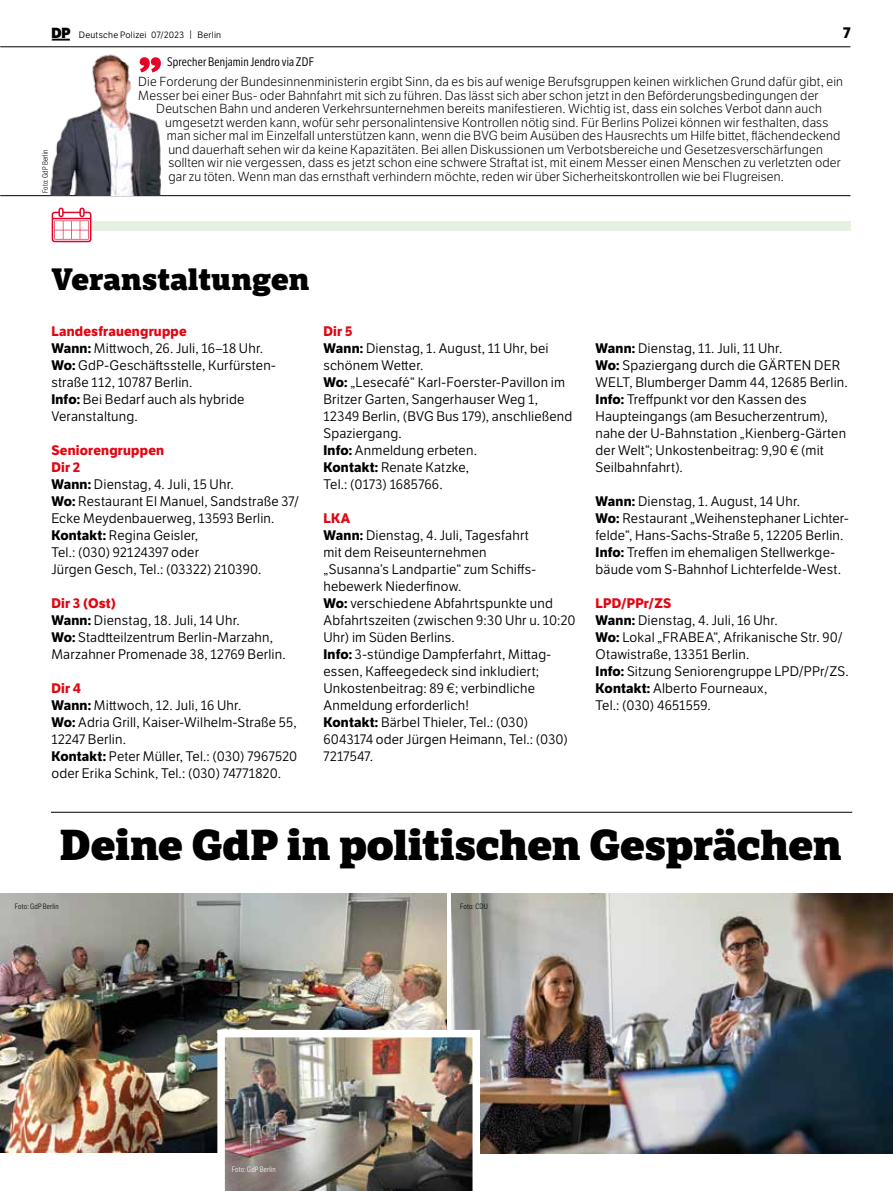
<style>
.page{position:relative;width:893px;height:1191px;background:#fff}
.page>*{position:absolute;margin:0;border:0;box-sizing:border-box;transform-origin:0 0}
.t1{font:52.5px "LFT Etica XB";color:#e40428}
.t2{font:800 42px "LFT Etica Sheriff";letter-spacing:-.01em;color:#000}
.t3{font:800 30px "LFT Etica Sheriff";letter-spacing:.005em;color:#000}
.t4{font:700 15px "LFT Etica";color:#000}
.t5{font:13.5px/17px "LFT Etica Bk";letter-spacing:.015em;color:#000}
.t6{font:700 13.5px/17px "LFT Etica";letter-spacing:.015em;color:#e30613}
.t7{font:12.75px "LFT Etica Lt";letter-spacing:.015em;color:#000}
.t8{font:12px "LFT Etica Condensed";letter-spacing:.015em;color:#000}
.t9{font:9px "LFT Etica Bk";letter-spacing:.025em;color:#000}
.t10{font:300 7.5px "LFT Etica Condensed";letter-spacing:.02em;color:#000}
.t11{font:300 7.5px "LFT Etica Condensed";letter-spacing:.02em;color:#fff}
.s1{font-family:"LFT Etica XB";font-size:14.25px}
.s2{font-size:9.3px}
.s3{font-family:"LFT Etica";font-weight:700}
</style>
<div class="page">
<hr style="left:0;top:195px;width:850px;height:1px;background:#000">
<hr style="left:0;top:47px;width:850px;height:1px;background:#000">
<svg style="left:52px;top:39px;width:18px;height:2px"></svg>
<img style="left:46px;top:54px;width:127px;height:142px">
<div style="left:52px;top:221px;width:799px;height:9px;background:#e6f1e3"></div>
<svg style="left:52px;top:207px;width:39px;height:35px"></svg>
<img style="left:452px;top:893px;width:441px;height:260px">
<img style="left:0;top:893px;width:446px;height:259px">
<hr style="left:51px;top:812px;width:801px;height:1px;background:#000">
<img style="left:214px;top:1026px;width:270px;height:165px">
<p class="t9" style="left:52px;top:29px;width:171px"><span class="s1">DP</span> Deutsche Polizei 07/2023 <span class="s2">|</span> Berlin</p>
<p class="t4" style="left:843px;top:23px;width:9px">7</p>
<h1 class="t1" style="left:138px;top:13px;width:25px">„</h1>
<p class="t7" style="left:138px;top:74px;width:706px">Die Forderung der Bundesinnenministerin ergibt Sinn, da es bis auf wenige Berufsgruppen keinen wirklichen Grund dafür gibt, ein</p>
<p class="t7" style="left:138px;top:88px;width:682px">Messer bei einer Bus- oder Bahnfahrt mit sich zu führen. Das lässt sich aber schon jetzt in den Beförderungsbedingungen der</p>
<p class="t7" style="left:156px;top:101px;width:667px">Deutschen Bahn und anderen Verkehrsunternehmen bereits manifestieren. Wichtig ist, dass ein solches Verbot dann auch</p>
<p class="t7" style="left:165px;top:115px;width:665px">umgesetzt werden kann, wofür sehr personalintensive Kontrollen nötig sind. Für Berlins Polizei können wir festhalten, dass</p>
<p class="t7" style="left:167px;top:128px;width:675px">man sicher mal im Einzelfall unterstützen kann, wenn die BVG beim Ausüben des Hausrechts um Hilfe bittet, flächendeckend</p>
<p class="t7" style="left:168px;top:142px;width:656px">und dauerhaft sehen wir da keine Kapazitäten. Bei allen Diskussionen um Verbotsbereiche und Gesetzesverschärfungen</p>
<p class="t7" style="left:168px;top:156px;width:674px">sollten wir nie vergessen, dass es jetzt schon eine schwere Straftat ist, mit einem Messer einen Menschen zu verletzten oder</p>
<p class="t7" style="left:168px;top:169px;width:617px">gar zu töten. Wenn man das ernsthaft verhindern möchte, reden wir über Sicherheitskontrollen wie bei Flugreisen.</p>
<p class="t8" style="left:167px;top:55px;width:148px">Sprecher Benjamin Jendro via ZDF</p>
<p class="t10" style="left:41px;top:193px;width:45px;rotate:-90deg">Foto: GdP Berlin</p>
<h3 class="t3" style="left:51px;top:260px;width:260px">Veranstaltungen</h3>
<p class="t6" style="left:51px;top:323px;width:137px">Landesfrauengruppe</p>
<p class="t5" style="left:51px;top:340px;width:225px"><span class="s3">Wann:</span> Mittwoch, 26. Juli, 16–18 Uhr.<br><span class="s3">Wo:</span> GdP-Geschäftsstelle, Kurfürsten&shy;straße 112, 10787 Berlin.<br><span class="s3">Info:</span> Bei Bedarf auch als hybride<br>Veranstaltung.</p>
<p class="t6" style="left:51px;top:442px;width:114px">Seniorengruppen<br>Dir 2</p>
<p class="t5" style="left:51px;top:476px;width:249px"><span class="s3">Wann:</span> Dienstag, 4. Juli, 15 Uhr.<br><span class="s3">Wo:</span> Restaurant El Manuel, Sandstraße 37/ Ecke Meydenbauerweg, 13593 Berlin.<br><span class="s3">Kontakt:</span> Regina Geisler,<br>Tel.: (030) 92124397 oder<br>Jürgen Gesch, Tel.: (03322) 210390.</p>
<p class="t6" style="left:51px;top:595px;width:66px">Dir 3 (Ost)</p>
<p class="t5" style="left:51px;top:612px;width:236px"><span class="s3">Wann:</span> Dienstag, 18. Juli, 14 Uhr.<br><span class="s3">Wo:</span> Stadtteilzentrum Berlin-Marzahn,<br>Marzahner Promenade 38, 12769 Berlin.</p>
<p class="t6" style="left:51px;top:680px;width:31px">Dir 4</p>
<p class="t5" style="left:51px;top:697px;width:247px"><span class="s3">Wann:</span> Mittwoch, 12. Juli, 16 Uhr.<br><span class="s3">Wo:</span> Adria Grill, Kaiser-Wilhelm-Straße 55, 12247 Berlin.<br><span class="s3">Kontakt:</span> Peter Müller, Tel.: (030) 7967520 oder Erika Schink, Tel.: (030) 74771820.</p>
<p class="t6" style="left:323px;top:323px;width:31px">Dir 5</p>
<p class="t5" style="left:323px;top:340px;width:250px"><span class="s3">Wann:</span> Dienstag, 1. August, 11 Uhr, bei schönem Wetter.<br><span class="s3">Wo:</span> „Lesecafé“ Karl-Foerster-Pavillon im<br>Britzer Garten, Sangerhauser Weg 1,<br>12349 Berlin, (BVG Bus 179), anschließend<br>Spaziergang.<br><span class="s3">Info:</span> Anmeldung erbeten.<br><span class="s3">Kontakt:</span> Renate Katzke,<br>Tel.: (0173) 1685766.</p>
<p class="t6" style="left:323px;top:510px;width:28px">LKA</p>
<p class="t5" style="left:323px;top:527px;width:254px"><span class="s3">Wann:</span> Dienstag, 4. Juli, Tagesfahrt<br>mit dem Reiseunternehmen<br>„Susanna’s Landpartie“ zum Schiffs&shy;hebewerk Niederfinow.<br><span class="s3">Wo:</span> verschiedene Abfahrtspunkte und<br>Abfahrtszeiten (zwischen 9:30 Uhr u. 10:20<br>Uhr) im Süden Berlins.<br><span class="s3">Info:</span> 3-stündige Dampferfahrt, Mittag&shy;essen, Kaffeegedeck sind inkludiert;<br>Unkostenbeitrag: 89 €; verbindliche<br>Anmeldung erforderlich!<br><span class="s3">Kontakt:</span> Bärbel Thieler, Tel.: (030)<br>6043174 oder Jürgen Heimann, Tel.: (030)<br>7217547.</p>
<p class="t5" style="left:595px;top:340px;width:254px"><span class="s3">Wann:</span> Dienstag, 11. Juli, 11 Uhr.<br><span class="s3">Wo:</span> Spaziergang durch die GÄRTEN DER WELT, Blumberger Damm 44, 12685 Berlin.<br><span class="s3">Info:</span> Treffpunkt vor den Kassen des Haupteingangs (am Besucherzentrum), nahe der U-Bahnstation „Kienberg-Gärten der Welt“; Unkostenbeitrag: 9,90 € (mit Seilbahnfahrt).</p>
<p class="t5" style="left:595px;top:493px;width:254px"><span class="s3">Wann:</span> Dienstag, 1. August, 14 Uhr.<br><span class="s3">Wo:</span> Restaurant „Weihenstephaner Lichter&shy;felde“, Hans-Sachs-Straße 5, 12205 Berlin.<br><span class="s3">Info:</span> Treffen im ehemaligen Stellwerkge&shy;bäude vom S-Bahnhof Lichterfelde-West.</p>
<p class="t6" style="left:595px;top:595px;width:78px">LPD/PPr/ZS</p>
<p class="t5" style="left:595px;top:612px;width:255px"><span class="s3">Wann:</span> Dienstag, 4. Juli, 16 Uhr.<br><span class="s3">Wo:</span> Lokal „FRABEA“, Afrikanische Str. 90/<br>Otawistraße, 13351 Berlin.<br><span class="s3">Info:</span> Sitzung Seniorengruppe LPD/PPr/ZS.<br><span class="s3">Kontakt:</span> Alberto Fourneaux,<br>Tel.: (030) 4651559.</p>
<h2 class="t2" style="left:60px;top:818px;width:783px">Deine GdP in politischen Gesprächen</h2>
<p class="t10" style="left:15px;top:902px;width:45px">Foto: GdP Berlin</p>
<p class="t10" style="left:460px;top:902px;width:29px">Foto: CDU</p>
<p class="t11" style="left:232px;top:1165px;width:45px">Foto: GdP Berlin</p>
</div>
